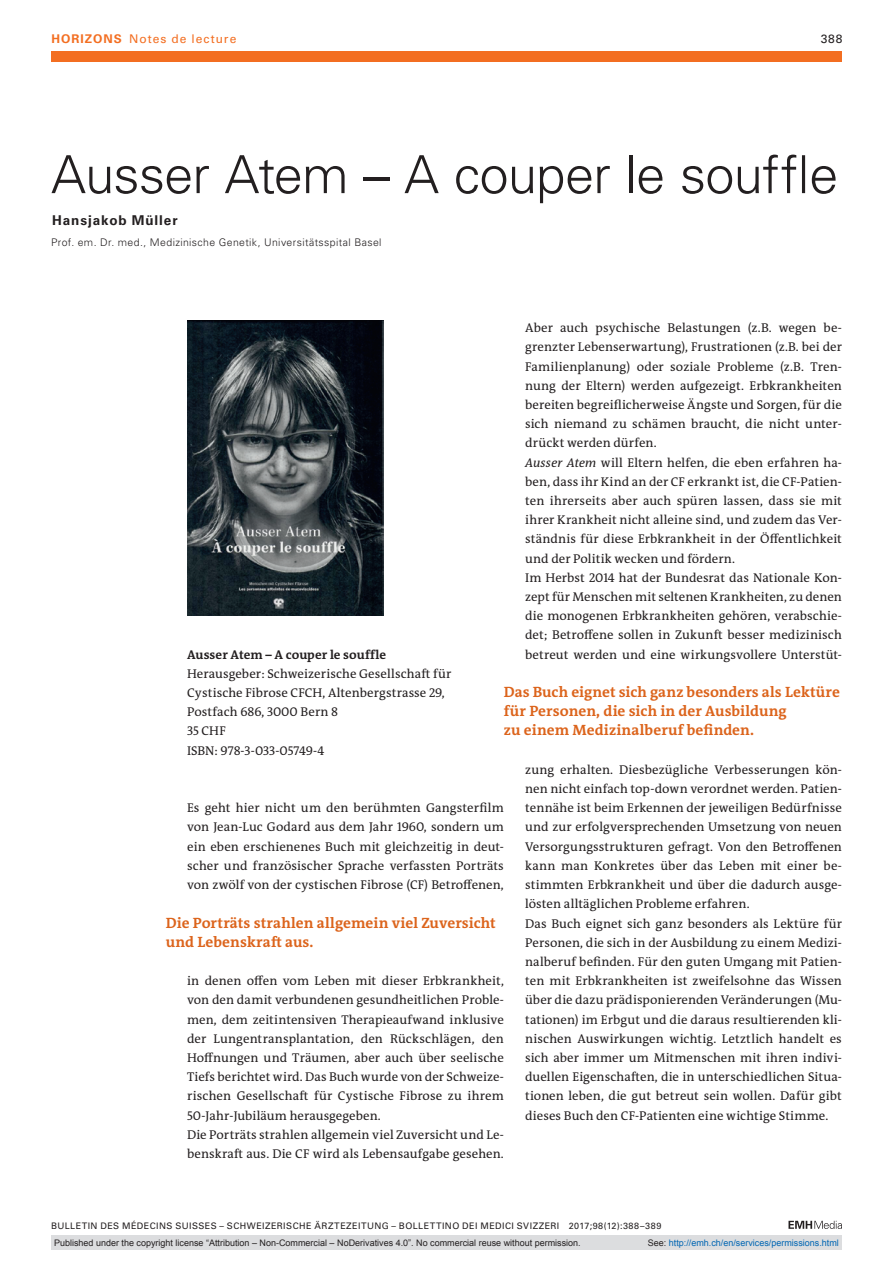
<style>
.page{position:relative;width:893px;height:1263px;background:#fff}
.page>*{position:absolute;margin:0;border:0;box-sizing:border-box;transform-origin:0 0}
.t1{font:300 52.5px "Univers LT Std";letter-spacing:-.015em;color:#231f20}
.t2{font:700 15px/19.2px "The Antiqua B W7";letter-spacing:.005em;color:#dc641c}
.t3{font:700 13.5px "Univers LT Std";letter-spacing:.065em;color:#231f20}
.t4{font:12.75px/19.2px "The Antiqua B W5 Plain";letter-spacing:.005em;color:#231f20}
.t5{font:700 12.75px "The Antiqua B W7";letter-spacing:.005em;color:#231f20}
.t6{font:12px "Univers LT Std";letter-spacing:.085em;color:#f36e21}
.t7{font:12px "Univers LT Std";color:#231f20}
.t8{font:300 10.5px "Univers LT Std";letter-spacing:.04em;color:#231f20}
.t9{font:9px "Arial";color:#231f20}
.t10{font:9px "Univers LT Std";letter-spacing:.05em;color:#231f20}
.t11{font:9px "Arial";color:#0166b3}
.s1{font-weight:700}
.s2{font-style:italic}
.s3{color:#231f20}
</style>
<div class="page">
<svg style="left:788px;top:1221px;width:54px;height:8px"></svg>
<img style="left:187px;top:321px;width:196px;height:294px">
<div style="left:51px;top:51px;width:791px;height:11px;background:#f36e21"></div>
<div style="left:51px;top:1235px;width:791px;height:15px;background:#dcdddf"></div>
<p class="t6" style="left:51px;top:31px;width:186px"><span class="s1">HORIZONS</span> Notes de lecture</p>
<p class="t7" style="left:821px;top:31px;width:23px">388</p>
<h1 class="t1" style="left:51px;top:143px;width:789px">Ausser Atem – A couper le souffle</h1>
<p class="t3" style="left:52px;top:212px;width:127px">Hansjakob Müller</p>
<p class="t8" style="left:51px;top:236px;width:332px">Prof. em. Dr. med., Medizinische Genetik, Universitätsspital Basel</p>
<p class="t5" style="left:187px;top:646px;width:201px">Ausser Atem – A couper le souffle</p>
<p class="t4" style="left:187px;top:664px;width:266px">Herausgeber: Schweizerische Gesellschaft für<br>Cystische Fibrose CFCH, Altenbergstrasse 29,<br>Postfach 686, 3000 Bern 8<br>35 CHF<br>ISBN: 978-3-033-05749-4</p>
<p class="t4" style="left:525px;top:318px;width:318px">Aber auch psychische Belastungen (z.B. wegen be&shy;grenzter Lebenserwartung), Frustrationen (z.B. bei der Familienplanung) oder soziale Probleme (z.B. Tren&shy;nung der Eltern) werden aufgezeigt. Erbkrankheiten bereiten begreiflicherweise Ängste und Sorgen, für die sich niemand zu schämen braucht, die nicht unter&shy;drückt werden dürfen.<br><span class="s2">Ausser Atem</span> will Eltern helfen, die eben erfahren ha&shy;ben, dass ihr Kind an der CF erkrankt ist, die CF-Patien&shy;ten ihrerseits aber auch spüren lassen, dass sie mit ihrer Krankheit nicht alleine sind, und zudem das Ver&shy;ständnis für diese Erbkrankheit in der Öffentlichkeit und der Politik wecken und fördern.<br>Im Herbst 2014 hat der Bundesrat das Nationale Kon&shy;zept für Menschen mit seltenen Krankheiten, zu denen die monogenen Erbkrankheiten gehören, verabschie&shy;det; Betroffene sollen in Zukunft besser medizinisch betreut werden und eine wirkungsvollere Unterstüt-</p>
<p class="t2" style="left:504px;top:682px;width:337px">Das Buch eignet sich ganz besonders als Lektüre für Personen, die sich in der Ausbildung<br>zu einem Medizinalberuf befinden.</p>
<p class="t4" style="left:187px;top:798px;width:318px;text-align:justify">Es geht hier nicht um den berühmten Gangsterfilm von Jean-Luc Godard aus dem Jahr 1960, sondern um ein eben erschienenes Buch mit gleichzeitig in deut&shy;scher und französischer Sprache verfassten Porträts von zwölf von der cystischen Fibrose (CF) Betroffenen,</p>
<p class="t2" style="left:166px;top:913px;width:332px">Die Porträts strahlen allgemein viel Zuversicht und Lebenskraft aus.</p>
<p class="t4" style="left:187px;top:971px;width:318px">in denen offen vom Leben mit dieser Erbkrankheit, von den damit verbundenen gesundheitlichen Proble&shy;men, dem zeitintensiven Therapieaufwand inklusive der Lungentransplantation, den Rückschlägen, den Hoffnungen und Träumen, aber auch über seelische Tiefs berichtet wird. Das Buch wurde von der Schweize&shy;rischen Gesellschaft für Cystische Fibrose zu ihrem 50-Jahr-Jubiläum herausgegeben.<br>Die Porträts strahlen allgemein viel Zuversicht und Le&shy;benskraft aus. Die CF wird als Lebensaufgabe gesehen.</p>
<p class="t4" style="left:525px;top:760px;width:318px">zung erhalten. Diesbezügliche Verbesserungen kön&shy;nen nicht einfach top-down verordnet werden. Patien&shy;tennähe ist beim Erkennen der jeweiligen Bedürfnisse und zur erfolgversprechenden Umsetzung von neuen Versorgungsstrukturen gefragt. Von den Betroffenen kann man Konkretes über das Leben mit einer be&shy;stimmten Erbkrankheit und über die dadurch ausge&shy;lösten alltäglichen Probleme erfahren.<br>Das Buch eignet sich ganz besonders als Lektüre für Personen, die sich in der Ausbildung zu einem Medizi&shy;nalberuf befinden. Für den guten Umgang mit Patien&shy;ten mit Erbkrankheiten ist zweifelsohne das Wissen über die dazu prädisponierenden Veränderungen (Mu&shy;tationen) im Erbgut und die daraus resultierenden kli&shy;nischen Auswirkungen wichtig. Letztlich handelt es sich aber immer um Mitmenschen mit ihren indivi&shy;duellen Eigenschaften, die in unterschiedlichen Situa&shy;tionen leben, die gut betreut sein wollen. Dafür gibt dieses Buch den CF-Patienten eine wichtige Stimme.</p>
<p class="t10" style="left:51px;top:1220px;width:612px">BULLETIN DES MÉDECINS SUISSES – SCHWEIZERISCHE ÄRZTEZEITUNG – BOLLETTINO DEI MEDICI SVIZZERI 2017;98(12):388–389</p>
<p class="t9" style="left:54px;top:1237px;width:528px">Published under the copyright license “Attribution – Non-Commercial – NoDerivatives 4.0”. No commercial reuse without permission.</p>
<p class="t11" style="left:648px;top:1237px;width:193px"><span class="s3">See:</span> http://emh.ch/en/services/permissions.html</p>
</div>
